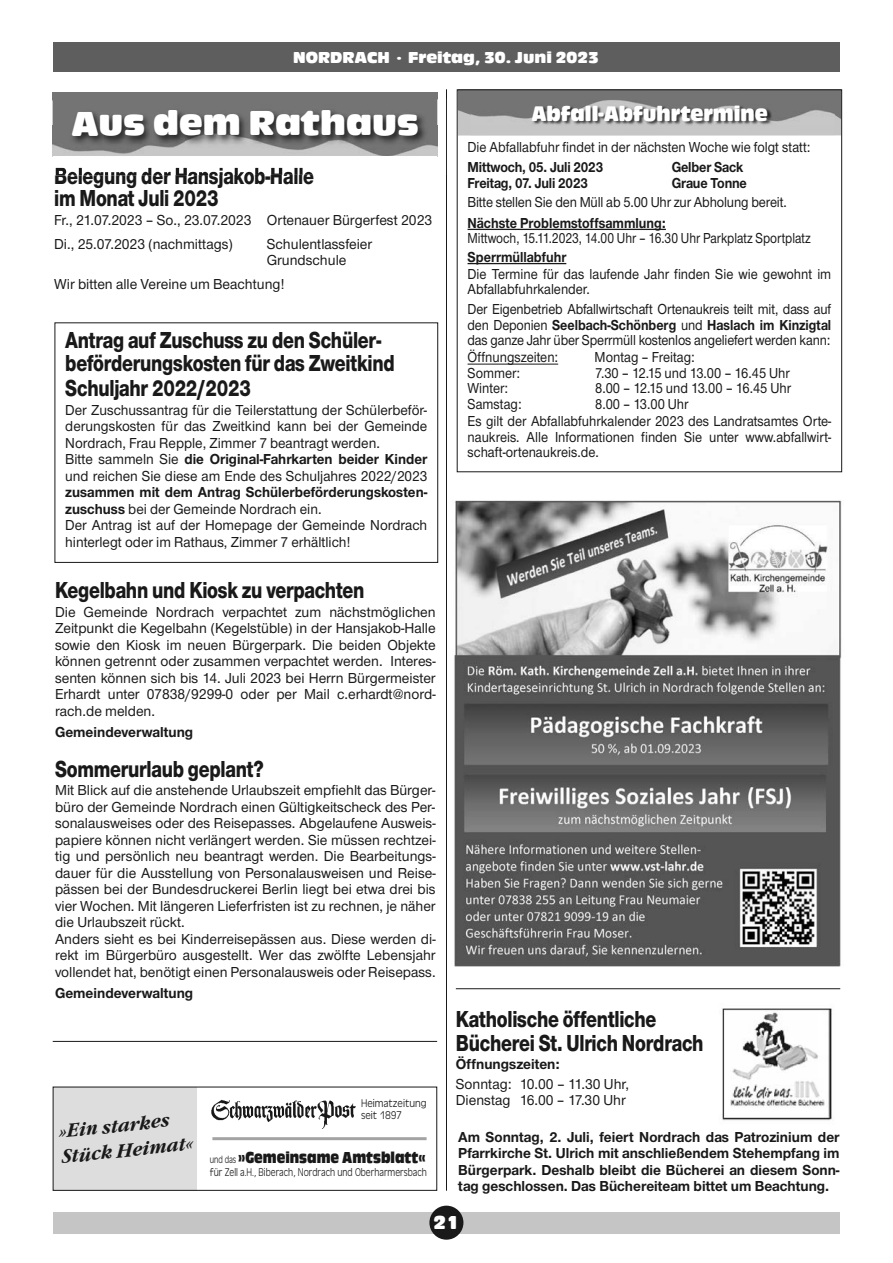
<style>
.page{position:relative;width:893px;height:1263px;background:#fff}
.page>*{position:absolute;margin:0;border:0;box-sizing:border-box;transform-origin:0 0}
.t1{font:36px "Antique Olive T Compact Ro 1";letter-spacing:-.005em;color:#fff}
.t2{font:800 24px/22.5px "Nimbus Sans Novus T";letter-spacing:-.01em;color:#191919;scale:.8 1}
.t3{font:21.9px "Antique Olive T Compact Ro 1";color:#fff;scale:.9 1}
.t4{font:italic 700 19.5px "Garamond Itc T";color:#191919;scale:.94 1}
.t5{font:19.5px "Antique Olive T Compact Ro 1";color:#fff}
.t6{font:16.5px "Antique Olive T Compact Ro 1";color:#fff}
.t7{font:16.5px "Antique Olive T Compact";color:#191919;scale:.79 1}
.t8{font:500 15px/16.5px "Nimbus Sans Novus T";color:#191919;text-align:justify}
.t9{font:500 15px/15.3px "Nimbus Sans Novus T";color:#191919;text-align:justify;scale:.9 1}
.t10{font:500 15px/16.5px "Nimbus Sans Novus T";color:#191919;text-align:justify;scale:.95 1}
.t11{font:700 15px/16.5px "Nimbus Sans Novus T";color:#191919;text-align:justify}
.t12{font:500 15px/15.5px "Nimbus Sans Novus T";color:#191919;text-align:justify;scale:.89 1}
.t13{font:700 15px "Nimbus Sans Novus T";color:#191919;scale:.9 1}
.t14{font:500 15px "Nimbus Sans Novus T";color:#191919;scale:.84 1}
.t15{font:300 11.7px "Antique Olive T";color:#191919;scale:.84 1}
.t16{font:300 11.7px "Antique Olive T";color:#191919;scale:.94 1}
.s1{font-weight:700}
.s2{font-family:"Antique Olive T";font-weight:300;font-size:10.5px}
</style>
<div class="page">
<hr style="left:446px;top:89px;width:1px;height:1102px;background:#191919">
<div style="left:53px;top:1212px;width:786px;height:21px;background:#c5c5c5"></div>
<div style="left:429px;top:1206px;width:34px;height:34px;background:#191919;border-radius:50%"></div>
<div style="left:53px;top:43px;width:786px;height:29px;background:#5e5e5e"></div>
<img style="left:470px;top:100px;width:365px;height:36px">
<div style="left:457px;top:89px;width:385px;height:383px;border:1px solid #191919"></div>
<hr style="left:468px;top:229px;width:198px;height:1px;background:#191919">
<hr style="left:468px;top:263px;width:98px;height:1px;background:#191919">
<hr style="left:468px;top:364px;width:90px;height:1px;background:#191919">
<img style="left:454px;top:500px;width:388px;height:467px">
<hr style="left:53px;top:1041px;width:384px;height:1px;background:#191919">
<div style="left:55px;top:322px;width:383px;height:241px;border:1px solid #191919"></div>
<img style="left:722px;top:1008px;width:110px;height:113px">
<img style="left:52px;top:99px;width:395px;height:76px">
<img style="left:446px;top:99px;width:1px;height:75px">
<img style="left:56px;top:168px;width:142px;height:7px">
<img style="left:437px;top:125px;width:1px;height:31px">
<img style="left:53px;top:99px;width:384px;height:59px">
<hr style="left:456px;top:988px;width:384px;height:1px;background:#191919">
<div style="left:53px;top:1087px;width:143px;height:103px;background:#ddd"></div>
<div style="left:53px;top:1087px;width:384px;height:104px;border:1px solid #191919"></div>
<hr style="left:212px;top:1137px;width:215px;height:3px;background:#a3a3a3">
<img style="left:211px;top:1099px;width:145px;height:30px">
<p class="t6" style="left:293px;top:51px;width:307px">NORDRACH · Freitag, 30. Juni 2023</p>
<p class="t1" style="left:71px;top:110px;width:349px">Aus dem Rathaus</p>
<p class="t2" style="left:54px;top:166px;width:326px">Belegung der Hansjakob-Halle im Monat Juli 2023</p>
<p class="t8" style="left:54px;top:213px;width:379px">Fr., 21.07.2023 – So., 23.07.2023 Ortenauer Bürgerfest 2023</p>
<p class="t8" style="left:54px;top:237px;width:180px">Di., 25.07.2023 (nachmittags)</p>
<p class="t8" style="left:267px;top:237px;width:107px">Schulentlassfeier<br>Grundschule</p>
<p class="t8" style="left:54px;top:277px;width:232px">Wir bitten alle Vereine um Beachtung!</p>
<p class="t2" style="left:65px;top:331px;width:397px">Antrag auf Zuschuss zu den Schüler-</p>
<p class="t2" style="left:65px;top:354px;width:413px">beförderungskosten für das Zweitkind</p>
<p class="t2" style="left:65px;top:379px;width:234px">Schuljahr 2022/2023</p>
<p class="t10" style="left:65px;top:403px;width:383px">Der Zuschussantrag für die Teilerstattung der Schülerbeför&shy;derungskosten für das Zweitkind kann bei der Gemeinde Nordrach, Frau Repple, Zimmer 7 beantragt werden.</p>
<p class="t10" style="left:65px;top:452px;width:383px">Bitte sammeln Sie <span class="s1">die Original-Fahrkarten beider Kinder </span>und reichen Sie diese am Ende des Schuljahres 2022/2023 <span class="s1">zusammen mit dem Antrag Schülerbeförderungskosten&shy;zuschuss</span> bei der Gemeinde Nordrach ein.</p>
<p class="t10" style="left:65px;top:518px;width:383px">Der Antrag ist auf der Homepage der Gemeinde Nordrach hinterlegt oder im Rathaus, Zimmer 7 erhältlich!</p>
<p class="t2" style="left:55px;top:581px;width:388px">Kegelbahn und Kiosk zu verpachten</p>
<p class="t8" style="left:55px;top:605px;width:382px">Die Gemeinde Nordrach verpachtet zum nächstmöglichen Zeitpunkt die Kegelbahn (Kegelstüble) in der Hansjakob-Halle sowie den Kiosk im neuen Bürgerpark. Die beiden Objekte können getrennt oder zusammen verpachtet werden. Interes&shy;senten können sich bis 14. Juli 2023 bei Herrn Bürgermeister Erhardt unter 07838/9299-0 oder per Mail c.erhardt@nord&shy;rach.de melden.</p>
<p class="t11" style="left:55px;top:725px;width:140px">Gemeindeverwaltung</p>
<p class="t2" style="left:55px;top:759px;width:263px">Sommerurlaub geplant?</p>
<p class="t8" style="left:55px;top:783px;width:382px">Mit Blick auf die anstehende Urlaubszeit empfiehlt das Bürger&shy;büro der Gemeinde Nordrach einen Gültigkeitscheck des Per&shy;sonalausweises oder des Reisepasses. Abgelaufene Ausweis&shy;papiere können nicht verlängert werden. Sie müssen rechtzei&shy;tig und persönlich neu beantragt werden. Die Bearbeitungs&shy;dauer für die Ausstellung von Personalausweisen und Reise&shy;pässen bei der Bundesdruckerei Berlin liegt bei etwa drei bis vier Wochen. Mit längeren Lieferfristen ist zu rechnen, je näher die Urlaubszeit rückt.</p>
<p class="t8" style="left:55px;top:932px;width:382px">Anders sieht es bei Kinderreisepässen aus. Diese werden di&shy;rekt im Bürgerbüro ausgestellt. Wer das zwölfte Lebensjahr vollendet hat, benötigt einen Personalausweis oder Reisepass.</p>
<p class="t11" style="left:55px;top:986px;width:140px">Gemeindeverwaltung</p>
<p class="t4" style="left:58px;top:1124px;width:120px;rotate:-6deg">»Ein starkes</p>
<p class="t4" style="left:60px;top:1149px;width:142px;rotate:-6deg">Stück Heimat«</p>
<p class="t16" style="left:361px;top:1096px;width:71px">Heimatzeitung</p>
<p class="t16" style="left:361px;top:1108px;width:45px">seit 1897</p>
<p class="t7" style="left:210px;top:1149px;width:275px"><span class="s2">und das</span> »Gemeinsame Amtsblatt«</p>
<p class="t15" style="left:210px;top:1166px;width:260px">für Zell a.H., Biberach, Nordrach und Oberharmersbach</p>
<p class="t3" style="left:531px;top:105px;width:264px">Abfall-Abfuhrtermine</p>
<p class="t9" style="left:468px;top:141px;width:382px">Die Abfallabfuhr findet in der nächsten Woche wie folgt statt:</p>
<p class="t13" style="left:468px;top:162px;width:152px">Mittwoch, 05. Juli 2023</p>
<p class="t13" style="left:672px;top:162px;width:81px">Gelber Sack</p>
<p class="t13" style="left:468px;top:178px;width:135px">Freitag, 07. Juli 2023</p>
<p class="t13" style="left:672px;top:178px;width:85px">Graue Tonne</p>
<p class="t9" style="left:468px;top:196px;width:356px">Bitte stellen Sie den Müll ab 5.00 Uhr zur Abholung bereit.</p>
<p class="t13" style="left:468px;top:218px;width:222px">Nächste Problemstoffsammlung:</p>
<p class="t14" style="left:468px;top:233px;width:410px">Mittwoch, 15.11.2023, 14.00 Uhr – 16.30 Uhr Parkplatz Sportplatz</p>
<p class="t13" style="left:468px;top:252px;width:111px">Sperrmüllabfuhr</p>
<p class="t9" style="left:468px;top:268px;width:406px">Die Termine für das laufende Jahr finden Sie wie gewohnt im</p>
<p class="t9" style="left:468px;top:283px;width:137px">Abfallabfuhrkalender.</p>
<p class="t12" style="left:468px;top:303px;width:410px">Der Eigenbetrieb Abfallwirtschaft Ortenaukreis teilt mit, dass auf den Deponien <span class="s1">Seelbach-Schönberg</span> und <span class="s1">Haslach im Kinzigtal </span>das ganze Jahr über Sperrmüll kostenlos angeliefert werden kann:</p>
<p class="t9" style="left:468px;top:351px;width:102px">Öffnungszeiten:</p>
<p class="t9" style="left:595px;top:351px;width:113px">Montag – Freitag:</p>
<p class="t9" style="left:468px;top:367px;width:60px">Sommer:</p>
<p class="t9" style="left:595px;top:367px;width:218px">7.30 – 12.15 und 13.00 – 16.45 Uhr</p>
<p class="t9" style="left:468px;top:382px;width:46px">Winter:</p>
<p class="t9" style="left:595px;top:382px;width:219px">8.00 – 12.15 und 13.00 – 16.45 Uhr</p>
<p class="t9" style="left:468px;top:398px;width:62px">Samstag:</p>
<p class="t9" style="left:595px;top:398px;width:105px">8.00 – 13.00 Uhr</p>
<p class="t9" style="left:468px;top:415px;width:406px">Es gilt der Abfallabfuhrkalender 2023 des Landratsamtes Orte&shy;naukreis. Alle Informationen finden Sie unter www.abfallwirt&shy;schaft-ortenaukreis.de.</p>
<p class="t2" style="left:456px;top:1010px;width:252px">Katholische öffentliche</p>
<p class="t2" style="left:456px;top:1034px;width:311px">Bücherei St. Ulrich Nordrach</p>
<p class="t11" style="left:456px;top:1057px;width:105px">Öffnungszeiten:</p>
<p class="t8" style="left:456px;top:1077px;width:175px">Sonntag: 10.00 – 11.30 Uhr,</p>
<p class="t8" style="left:456px;top:1093px;width:171px">Dienstag 16.00 – 17.30 Uhr</p>
<p class="t11" style="left:458px;top:1130px;width:383px">Am Sonntag, 2. Juli, feiert Nordrach das Patrozinium der Pfarrkirche St. Ulrich mit anschließendem Stehempfang im Bürgerpark. Deshalb bleibt die Bücherei an diesem Sonn&shy;tag geschlossen. Das Büchereiteam bittet um Beachtung.</p>
<p class="t5" style="left:433px;top:1215px;width:27px">21</p>
</div>
